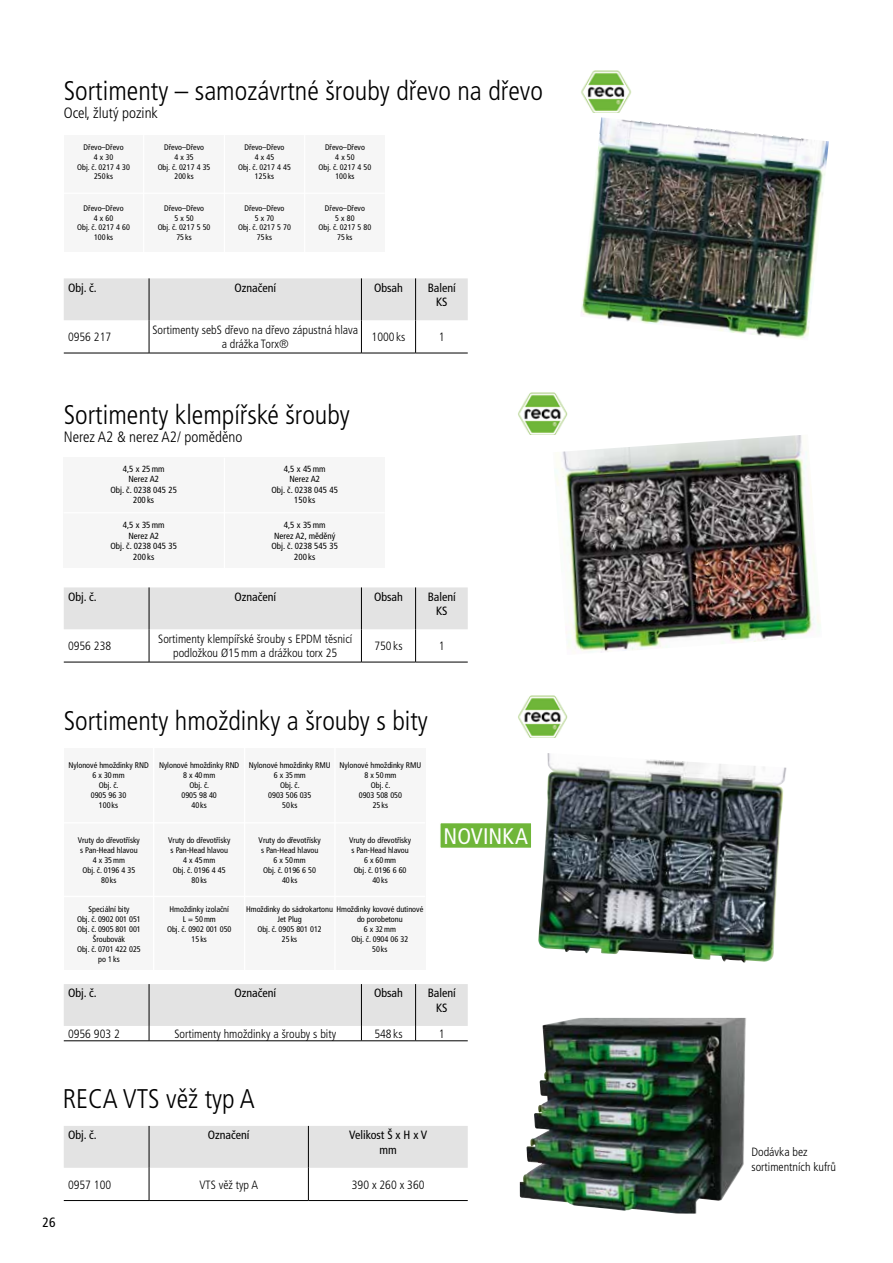
<style>
.page{position:relative;width:893px;height:1263px;background:#fff}
.page>*{position:absolute;margin:0;border:0;box-sizing:border-box;transform-origin:0 0}
.t1{font:300 condensed 27px "Frutiger LT Pro";color:#000}
.t2{font:condensed 22.5px "Frutiger LT Pro";letter-spacing:.005em;color:#fff}
.t3{font:300 condensed 15px "Frutiger LT Pro";color:#000}
.t4{font:condensed 13.5px "Frutiger LT Pro";color:#000}
.t5{font:300 condensed 12px/14.4px "Frutiger LT Pro";color:#000;text-align:center}
.t6{font:condensed 12px/14.4px "Frutiger LT Pro";color:#000;text-align:center}
.t7{font:condensed 8.85px/10.5px "Frutiger LT Pro";color:#000;text-align:center}
.t8{font:condensed 8.25px/10.1px "Frutiger LT Pro";letter-spacing:-.005em;color:#000;text-align:center}
.t9{font:condensed 8.1px/9.8px "Frutiger LT Pro";color:#000;text-align:center}
</style>
<div class="page">
<img style="left:581px;top:70px;width:51px;height:43px">
<img style="left:581px;top:117px;width:248px;height:222px">
<img style="left:518px;top:392px;width:50px;height:43px">
<img style="left:518px;top:695px;width:50px;height:42px">
<img style="left:553px;top:434px;width:267px;height:219px">
<div style="left:64px;top:278px;width:404px;height:42px;background:#e3e3e3"></div>
<hr style="left:149px;top:278px;width:1px;height:42px;background:#000">
<hr style="left:361px;top:278px;width:1px;height:42px;background:#000">
<hr style="left:415px;top:278px;width:1px;height:42px;background:#000">
<hr style="left:149px;top:320px;width:1px;height:33px;background:#000">
<hr style="left:361px;top:320px;width:1px;height:33px;background:#000">
<hr style="left:415px;top:320px;width:1px;height:33px;background:#000">
<hr style="left:64px;top:353px;width:85px;height:1px;background:#000">
<hr style="left:149px;top:353px;width:212px;height:1px;background:#000">
<hr style="left:361px;top:353px;width:55px;height:1px;background:#000">
<hr style="left:416px;top:353px;width:52px;height:1px;background:#000">
<div style="left:64px;top:587px;width:404px;height:42px;background:#e3e3e3"></div>
<hr style="left:149px;top:587px;width:1px;height:42px;background:#000">
<hr style="left:361px;top:587px;width:1px;height:42px;background:#000">
<hr style="left:415px;top:587px;width:1px;height:42px;background:#000">
<hr style="left:149px;top:629px;width:1px;height:33px;background:#000">
<hr style="left:361px;top:629px;width:1px;height:33px;background:#000">
<hr style="left:415px;top:629px;width:1px;height:33px;background:#000">
<hr style="left:64px;top:662px;width:85px;height:1px;background:#000">
<hr style="left:149px;top:662px;width:212px;height:1px;background:#000">
<hr style="left:361px;top:662px;width:55px;height:1px;background:#000">
<hr style="left:416px;top:662px;width:52px;height:1px;background:#000">
<div style="left:64px;top:1126px;width:404px;height:42px;background:#e3e3e3"></div>
<hr style="left:149px;top:1126px;width:1px;height:42px;background:#000">
<hr style="left:308px;top:1126px;width:1px;height:42px;background:#000">
<hr style="left:149px;top:1168px;width:1px;height:32px;background:#000">
<hr style="left:308px;top:1168px;width:1px;height:32px;background:#000">
<hr style="left:64px;top:1200px;width:85px;height:1px;background:#000">
<hr style="left:149px;top:1200px;width:159px;height:1px;background:#000">
<hr style="left:308px;top:1200px;width:160px;height:1px;background:#000">
<svg style="left:64px;top:984px;width:404px;height:56px"></svg>
<hr style="left:64px;top:1040px;width:85px;height:1px;background:#000">
<hr style="left:149px;top:1040px;width:212px;height:1px;background:#000">
<hr style="left:361px;top:1040px;width:55px;height:1px;background:#000">
<hr style="left:416px;top:1040px;width:52px;height:1px;background:#000">
<div style="left:64px;top:748px;width:361px;height:222px;background:#f6f6f6"></div>
<hr style="left:64px;top:822px;width:361px;height:1px;background:#fff">
<hr style="left:64px;top:896px;width:361px;height:1px;background:#fff">
<hr style="left:244px;top:748px;width:1px;height:222px;background:#fff">
<hr style="left:153px;top:748px;width:1px;height:222px;background:#fff">
<hr style="left:334px;top:748px;width:2px;height:222px;background:#fff">
<div style="left:64px;top:458px;width:321px;height:110px;background:#f6f6f6"></div>
<hr style="left:64px;top:512px;width:321px;height:1px;background:#fff">
<hr style="left:224px;top:458px;width:1px;height:113px;background:#fff">
<div style="left:64px;top:135px;width:321px;height:117px;background:#f6f6f6"></div>
<hr style="left:64px;top:193px;width:321px;height:1px;background:#fff">
<hr style="left:224px;top:135px;width:1px;height:121px;background:#fff">
<hr style="left:143px;top:135px;width:1px;height:121px;background:#fff">
<hr style="left:304px;top:135px;width:1px;height:121px;background:#fff">
<img style="left:538px;top:753px;width:249px;height:210px">
<img style="left:520px;top:1018px;width:226px;height:195px">
<div style="left:439px;top:822px;width:93px;height:27px;background:#6fb639;border:2px solid #fff"></div>
<h1 class="t1" style="left:64px;top:75px;width:481px">Sortimenty – samozávrtné šrouby dřevo na dřevo</h1>
<h3 class="t3" style="left:64px;top:104px;width:96px">Ocel, žlutý pozink</h3>
<p class="t9" style="left:77px;top:142px;width:54px">Dřevo–Dřevo<br>4 x 30<br>Obj. č. 0217 4 30<br>250 ks</p>
<p class="t9" style="left:158px;top:142px;width:54px">Dřevo–Dřevo<br>4 x 35<br>Obj. č. 0217 4 35<br>200 ks</p>
<p class="t9" style="left:238px;top:142px;width:54px">Dřevo–Dřevo<br>4 x 45<br>Obj. č. 0217 4 45<br>125 ks</p>
<p class="t9" style="left:319px;top:142px;width:54px">Dřevo–Dřevo<br>4 x 50<br>Obj. č. 0217 4 50<br>100 ks</p>
<p class="t9" style="left:77px;top:203px;width:54px">Dřevo–Dřevo<br>4 x 60<br>Obj. č. 0217 4 60<br>100 ks</p>
<p class="t9" style="left:158px;top:203px;width:54px">Dřevo–Dřevo<br>5 x 50<br>Obj. č. 0217 5 50<br>75 ks</p>
<p class="t9" style="left:238px;top:203px;width:54px">Dřevo–Dřevo<br>5 x 70<br>Obj. č. 0217 5 70<br>75 ks</p>
<p class="t9" style="left:319px;top:203px;width:54px">Dřevo–Dřevo<br>5 x 80<br>Obj. č. 0217 5 80<br>75 ks</p>
<h3 class="t6" style="left:68px;top:280px;width:30px">Obj. č.</h3>
<h3 class="t6" style="left:234px;top:280px;width:43px">Označení</h3>
<h3 class="t6" style="left:374px;top:280px;width:30px">Obsah</h3>
<h3 class="t6" style="left:428px;top:280px;width:30px">Balení<br>KS</h3>
<h3 class="t5" style="left:68px;top:330px;width:45px">0956 217</h3>
<h3 class="t5" style="left:152px;top:323px;width:207px">Sortimenty sebS dřevo na dřevo zápustná hlava a drážka Torx®</h3>
<h3 class="t5" style="left:372px;top:330px;width:35px">1000 ks</h3>
<h3 class="t5" style="left:439px;top:330px;width:7px">1</h3>
<h1 class="t1" style="left:64px;top:399px;width:288px">Sortimenty klempířské šrouby</h1>
<h3 class="t3" style="left:64px;top:428px;width:180px">Nerez A2 &amp; nerez A2/ poměděno</h3>
<p class="t7" style="left:110px;top:464px;width:68px">4,5 x 25mm<br>Nerez A2<br>Obj. č. 0238 045 25<br>200 ks</p>
<p class="t7" style="left:271px;top:464px;width:68px">4,5 x 45mm<br>Nerez A2<br>Obj. č. 0238 045 45<br>150 ks</p>
<p class="t7" style="left:110px;top:520px;width:68px">4,5 x 35mm<br>Nerez A2<br>Obj. č. 0238 045 35<br>200 ks</p>
<p class="t7" style="left:271px;top:520px;width:68px">4,5 x 35mm<br>Nerez A2, měděný<br>Obj. č. 0238 545 35<br>200 ks</p>
<h3 class="t6" style="left:68px;top:589px;width:30px">Obj. č.</h3>
<h3 class="t6" style="left:234px;top:589px;width:43px">Označení</h3>
<h3 class="t6" style="left:374px;top:589px;width:30px">Obsah</h3>
<h3 class="t6" style="left:428px;top:589px;width:30px">Balení<br>KS</h3>
<h3 class="t5" style="left:68px;top:639px;width:45px">0956 238</h3>
<h3 class="t5" style="left:158px;top:632px;width:196px">Sortimenty klempířské šrouby s EPDM těsnicí podložkou Ø15mm a drážkou torx 25</h3>
<h3 class="t5" style="left:374px;top:639px;width:30px">750 ks</h3>
<h3 class="t5" style="left:439px;top:639px;width:7px">1</h3>
<h1 class="t1" style="left:64px;top:705px;width:366px">Sortimenty hmoždinky a šrouby s bity</h1>
<p class="t8" style="left:68px;top:761px;width:82px">Nylonové hmoždinky RND<br>6 x 30mm<br>Obj. č.<br>0905 96 30<br>100ks</p>
<p class="t8" style="left:159px;top:760px;width:82px">Nylonové hmoždinky RND<br>8 x 40mm<br>Obj. č.<br>0905 98 40<br>40ks</p>
<p class="t8" style="left:249px;top:760px;width:83px">Nylonové hmoždinky RMU<br>6 x 35mm<br>Obj. č.<br>0903 506 035<br>50ks</p>
<p class="t8" style="left:340px;top:760px;width:83px">Nylonové hmoždinky RMU<br>8 x 50mm<br>Obj. č.<br>0903 508 050<br>25ks</p>
<p class="t8" style="left:78px;top:835px;width:64px">Vruty do dřevotřísky s Pan-Head hlavou<br>4 x 35mm<br>Obj. č. 0196 4 35<br>80ks</p>
<p class="t8" style="left:168px;top:835px;width:64px">Vruty do dřevotřísky s Pan-Head hlavou<br>4 x 45mm<br>Obj. č. 0196 4 45<br>80ks</p>
<p class="t8" style="left:259px;top:835px;width:64px">Vruty do dřevotřísky s Pan-Head hlavou<br>6 x 50mm<br>Obj. č. 0196 6 50<br>40ks</p>
<p class="t8" style="left:349px;top:835px;width:64px">Vruty do dřevotřísky s Pan-Head hlavou<br>6 x 60mm<br>Obj. č. 0196 6 60<br>40ks</p>
<p class="t8" style="left:77px;top:904px;width:65px">Speciální bity<br>Obj. č. 0902 001 051<br>Obj. č. 0905 801 001<br>Šroubovák<br>Obj. č. 0701 422 025 po 1ks</p>
<p class="t8" style="left:167px;top:904px;width:66px">Hmoždinky izolační<br>L = 50mm<br>Obj. č. 0902 001 050<br>15ks</p>
<p class="t8" style="left:246px;top:904px;width:179px">Hmoždinky do sádrokartonu Hmoždinky kovové dutinové</p>
<p class="t8" style="left:352px;top:914px;width:58px">do porobetonu<br>6 x 32mm<br>Obj. č. 0904 06 32<br>50ks</p>
<p class="t8" style="left:277px;top:914px;width:26px">Jet Plug</p>
<p class="t8" style="left:257px;top:924px;width:66px">Obj. č. 0905 801 012</p>
<p class="t8" style="left:282px;top:934px;width:17px">25ks</p>
<h2 class="t2" style="left:443px;top:823px;width:86px">NOVINKA</h2>
<h3 class="t6" style="left:68px;top:986px;width:30px">Obj. č.</h3>
<h3 class="t6" style="left:234px;top:986px;width:43px">Označení</h3>
<h3 class="t6" style="left:374px;top:986px;width:30px">Obsah</h3>
<h3 class="t6" style="left:428px;top:986px;width:30px">Balení<br>KS</h3>
<h3 class="t5" style="left:68px;top:1026px;width:53px">0956 903 2</h3>
<h3 class="t5" style="left:174px;top:1026px;width:163px">Sortimenty hmoždinky a šrouby s bity</h3>
<h3 class="t5" style="left:374px;top:1026px;width:30px">548 ks</h3>
<h3 class="t5" style="left:439px;top:1026px;width:7px">1</h3>
<h1 class="t1" style="left:63px;top:1083px;width:193px">RECA VTS věž typ A</h1>
<h3 class="t6" style="left:68px;top:1128px;width:30px">Obj. č.</h3>
<h3 class="t6" style="left:208px;top:1128px;width:43px">Označení</h3>
<h3 class="t6" style="left:349px;top:1128px;width:79px">Velikost Š x H x V mm</h3>
<h3 class="t5" style="left:68px;top:1177px;width:45px">0957 100</h3>
<h3 class="t5" style="left:199px;top:1177px;width:60px">VTS věž typ A</h3>
<h3 class="t5" style="left:352px;top:1177px;width:74px">390 x 260 x 360</h3>
<h3 class="t4" style="left:43px;top:1214px;width:15px">26</h3>
<h3 class="t5" style="left:751px;top:1145px;width:86px;text-align:left">Dodávka bez sortimentních kufrů</h3>
</div>
